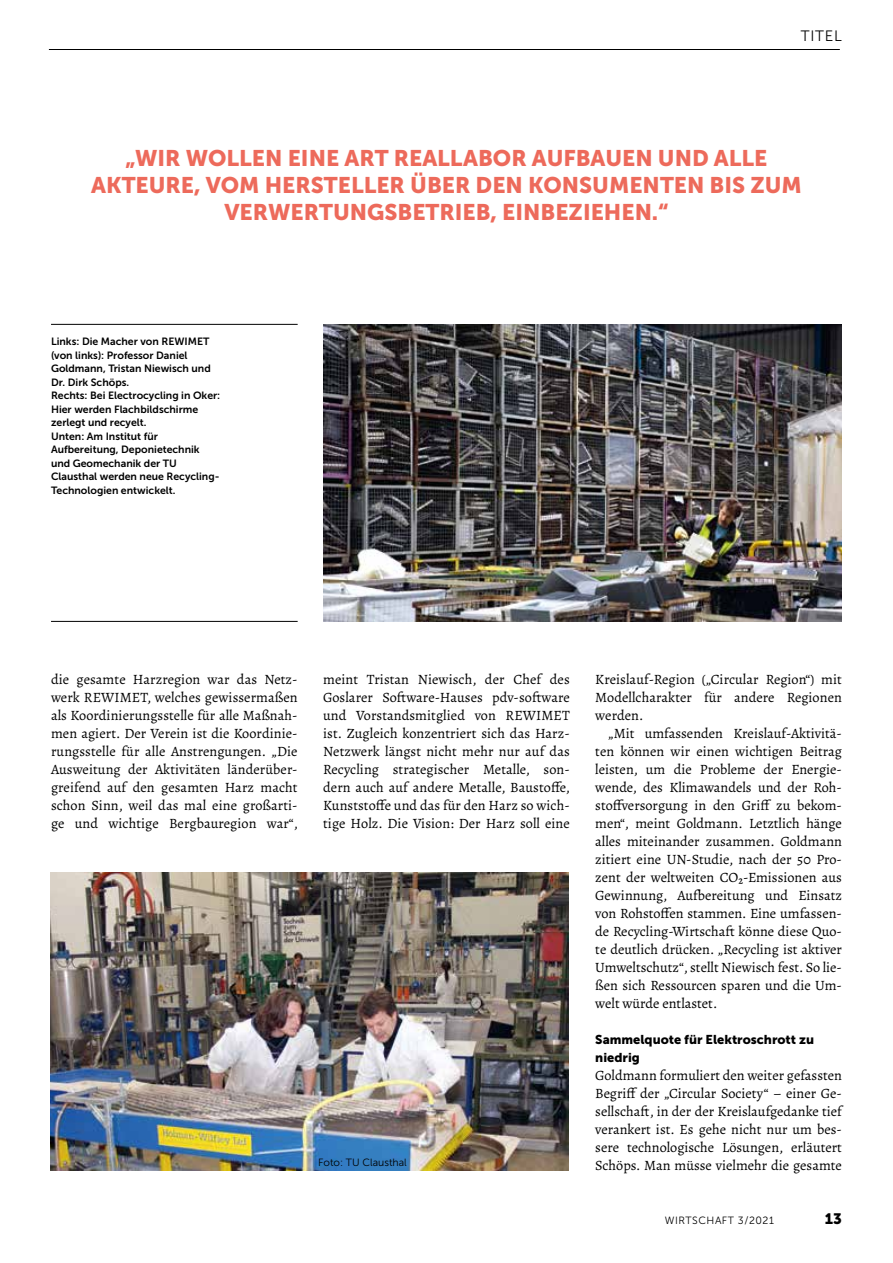
<style>
.page{position:relative;width:893px;height:1263px;background:#fff}
.page>*{position:absolute;margin:0;border:0;box-sizing:border-box;transform-origin:0 0}
.t1{font:22.5px/27px "Museo Sans 900";color:#ed6a5b;text-align:center}
.t2{font:15px "Museo Sans 300";letter-spacing:.05em;color:#000}
.t3{font:15px "Museo Sans 900";color:#000}
.t4{font:14.25px/18px "Alegreya";letter-spacing:.005em;color:#000;text-align:justify}
.t5{font:12.75px/18px "Museo Sans 900";color:#000}
.t6{font:10.5px/13.5px "Museo Sans 700";color:#000}
.t7{font:10.5px "Museo Sans 300";letter-spacing:.05em;color:#000}
.t8{font:10.5px "Museo Sans 300";color:#000}
</style>
<div class="page">
<hr style="left:49px;top:49px;width:791px;height:1px;background:#000">
<hr style="left:51px;top:324px;width:247px;height:1px;background:#000">
<hr style="left:51px;top:621px;width:247px;height:1px;background:#000">
<img style="left:323px;top:324px;width:519px;height:298px">
<img style="left:50px;top:872px;width:518px;height:298px">
<p class="t2" style="left:801px;top:27px;width:43px">TITEL</p>
<h1 class="t1" style="left:91px;top:144px;width:712px">„WIR WOLLEN EINE ART REALLABOR AUFBAUEN UND ALLE<br>AKTEURE, VOM HERSTELLER ÜBER DEN KONSUMENTEN BIS ZUM<br>VERWERTUNGSBETRIEB, EINBEZIEHEN.“</h1>
<p class="t6" style="left:51px;top:335px;width:171px">Links: Die Macher von REWIMET (von links): Professor Daniel<br>Goldmann, Tristan Niewisch und<br>Dr. Dirk Schöps.<br>Rechts: Bei Electrocycling in Oker:<br>Hier werden Flachbildschirme zerlegt und recyelt.<br>Unten: Am Institut für<br>Aufbereitung, Deponietechnik und Geomechanik der TU<br>Clausthal werden neue Recycling-<br>Technologien entwickelt.</p>
<p class="t4" style="left:51px;top:670px;width:248px">die gesamte Harzregion war das Netz&shy;werk REWIMET, welches gewissermaßen als Koordinierungsstelle für alle Maßnah&shy;men agiert. Der Verein ist die Koordinie&shy;rungsstelle für alle Anstrengungen. „Die Ausweitung der Aktivitäten länderüber&shy;greifend auf den gesamten Harz macht schon Sinn, weil das mal eine großarti&shy;ge und wichtige Bergbauregion war“,</p>
<p class="t4" style="left:323px;top:670px;width:248px">meint Tristan Niewisch, der Chef des Goslarer Software-Hauses pdv-software und Vorstandsmitglied von REWIMET ist. Zugleich konzentriert sich das Harz-Netzwerk längst nicht mehr nur auf das Recycling strategischer Metalle, son&shy;dern auch auf andere Metalle, Baustoffe, Kunststoffe und das für den Harz so wich&shy;tige Holz. Die Vision: Der Harz soll eine</p>
<p class="t8" style="left:318px;top:1156px;width:90px">Foto: TU Clausthal</p>
<p class="t4" style="left:595px;top:670px;width:248px">Kreislauf-Region („Circular Region“) mit Modellcharakter für andere Regionen werden.</p>
<p class="t4" style="left:595px;top:724px;width:248px;text-indent:13px">„Mit umfassenden Kreislauf-Aktivitä&shy;ten können wir einen wichtigen Beitrag leisten, um die Probleme der Energie&shy;wende, des Klimawandels und der Roh&shy;stoffversorgung in den Griff zu bekom&shy;men“, meint Goldmann. Letztlich hänge alles miteinander zusammen. Goldmann zitiert eine UN-Studie, nach der 50 Pro&shy;zent der weltweiten CO2-Emissionen aus Gewinnung, Aufbereitung und Einsatz von Rohstoffen stammen. Eine umfassen&shy;de Recycling-Wirtschaft könne diese Quo&shy;te deutlich drücken. „Recycling ist aktiver Umweltschutz“, stellt Niewisch fest. So lie&shy;ßen sich Ressourcen sparen und die Um&shy;welt würde entlastet.</p>
<p class="t5" style="left:595px;top:1030px;width:220px">Sammelquote für Elektroschrott zu niedrig</p>
<p class="t4" style="left:595px;top:1066px;width:248px">Goldmann formuliert den weiter gefassten Begriff der „Circular Society“ – einer Ge&shy;sellschaft, in der der Kreislaufgedanke tief verankert ist. Es gehe nicht nur um bes&shy;sere technologische Lösungen, erläutert Schöps. Man müsse vielmehr die gesamte</p>
<p class="t7" style="left:665px;top:1215px;width:111px">WIRTSCHAFT 3/2021</p>
<p class="t3" style="left:825px;top:1210px;width:19px">13</p>
</div>
